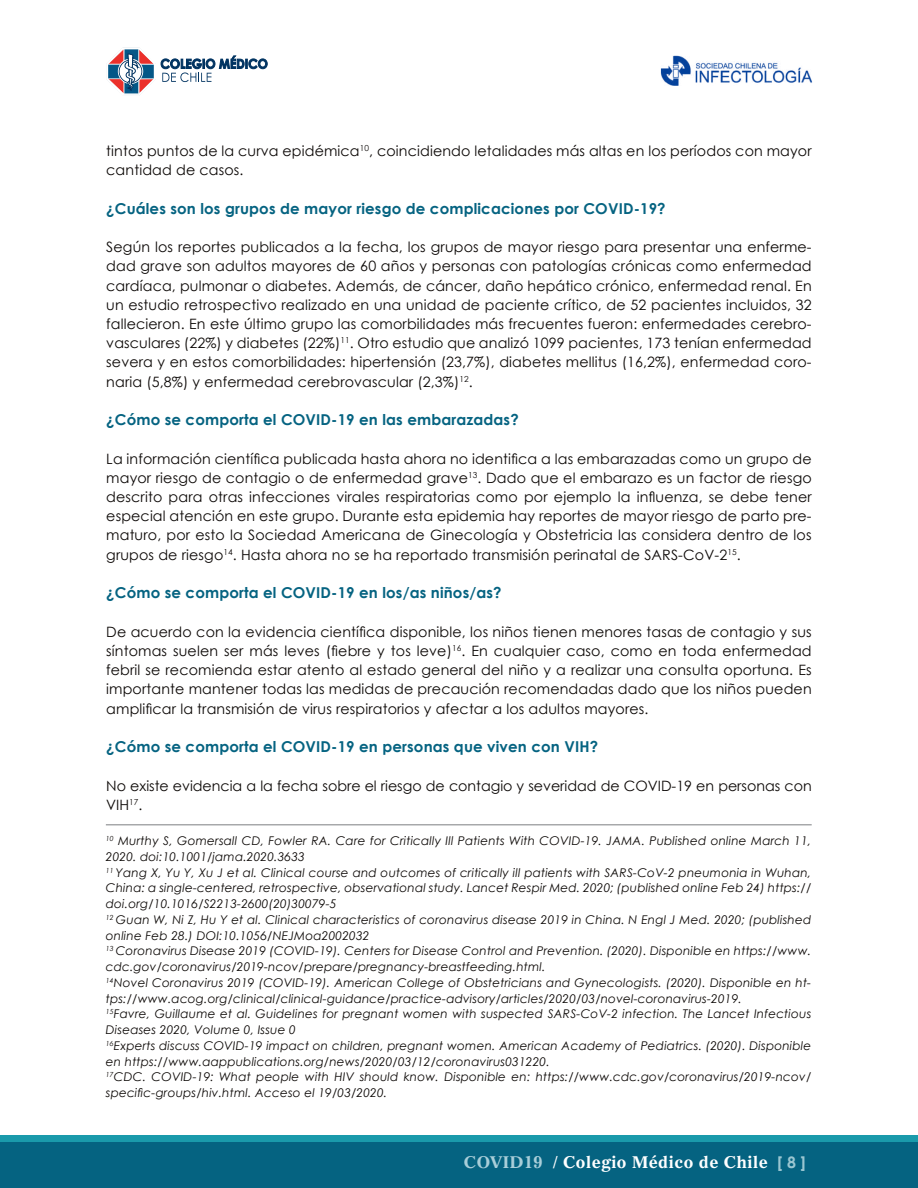
<style>
.page{position:relative;width:918px;height:1188px;background:#fff}
.page>*{position:absolute;margin:0;border:0;box-sizing:border-box;transform-origin:0 0}
.t1{font:700 16.5px "Gazette LT Std";letter-spacing:.025em;color:#fff}
.t2{font:700 15px "Century Gothic";letter-spacing:.01em;color:#056381}
.t3{font:14.25px/19.2px "Century Gothic";letter-spacing:.01em;color:#0c0806;text-align:justify}
.t4{font:italic 12px/15.8px "Century Gothic";letter-spacing:.015em;color:#0c0806}
.s1{color:#a9ced9}
.s2{font-family:"Century Gothic";font-size:15.9px;color:#9ac6d1}
</style>
<div class="page">
<div style="left:0;top:1135px;width:918px;height:8px;background:#1a9aab"></div>
<div style="left:0;top:1142px;width:918px;height:46px;background:#056381"></div>
<img style="left:660px;top:55px;width:152px;height:31px">
<svg style="left:107px;top:49px;width:160px;height:47px"></svg>
<hr style="left:106px;top:824px;width:706px;height:1px;background:#7c7e81">
<p class="t3" style="left:106px;top:141px;width:707px">tintos puntos de la curva epidémica<sup>10</sup>, coincidiendo letalidades más altas en los períodos con mayor cantidad de casos.</p>
<p class="t2" style="left:106px;top:197px;width:561px">¿Cuáles son los grupos de mayor riesgo de complicaciones por COVID-19?</p>
<p class="t3" style="left:106px;top:237px;width:707px">Según los reportes publicados a la fecha, los grupos de mayor riesgo para presentar una enferme&shy;dad grave son adultos mayores de 60 años y personas con patologías crónicas como enfermedad cardíaca, pulmonar o diabetes. Además, de cáncer, daño hepático crónico, enfermedad renal. En un estudio retrospectivo realizado en una unidad de paciente crítico, de 52 pacientes incluidos, 32 fallecieron. En este último grupo las comorbilidades más frecuentes fueron: enfermedades cerebro&shy;vasculares (22%) y diabetes (22%)<sup>11</sup>. Otro estudio que analizó 1099 pacientes, 173 tenían enfermedad severa y en estos comorbilidades: hipertensión (23,7%), diabetes mellitus (16,2%), enfermedad coro&shy;naria (5,8%) y enfermedad cerebrovascular (2,3%)<sup>12</sup>.</p>
<p class="t2" style="left:106px;top:408px;width:414px">¿Cómo se comporta el COVID-19 en las embarazadas?</p>
<p class="t3" style="left:106px;top:449px;width:707px">La información científica publicada hasta ahora no identifica a las embarazadas como un grupo de mayor riesgo de contagio o de enfermedad grave<sup>13</sup>. Dado que el embarazo es un factor de riesgo descrito para otras infecciones virales respiratorias como por ejemplo la influenza, se debe tener especial atención en este grupo. Durante esta epidemia hay reportes de mayor riesgo de parto pre&shy;maturo, por esto la Sociedad Americana de Ginecología y Obstetricia las considera dentro de los grupos de riesgo<sup>14</sup>. Hasta ahora no se ha reportado transmisión perinatal de SARS-CoV-2<sup>15</sup>.</p>
<p class="t2" style="left:106px;top:582px;width:397px">¿Cómo se comporta el COVID-19 en los/as niños/as?</p>
<p class="t3" style="left:106px;top:622px;width:707px">De acuerdo con la evidencia científica disponible, los niños tienen menores tasas de contagio y sus síntomas suelen ser más leves (fiebre y tos leve)<sup>16</sup>. En cualquier caso, como en toda enfermedad febril se recomienda estar atento al estado general del niño y a realizar una consulta oportuna. Es importante mantener todas las medidas de precaución recomendadas dado que los niños pueden amplificar la transmisión de virus respiratorios y afectar a los adultos mayores.</p>
<p class="t2" style="left:106px;top:735px;width:493px">¿Cómo se comporta el COVID-19 en personas que viven con VIH?</p>
<p class="t3" style="left:106px;top:776px;width:707px">No existe evidencia a la fecha sobre el riesgo de contagio y severidad de COVID-19 en personas con<br>VIH<sup>17</sup>.</p>
<p class="t4" style="left:106px;top:833px;width:707px"><sup>10</sup> Murthy S, Gomersall CD, Fowler RA. Care for Critically Ill Patients With COVID-19. JAMA. Published online March 11, 2020. doi:10.1001/jama.2020.3633<br><sup>11</sup> Yang X, Yu Y, Xu J et al. Clinical course and outcomes of critically ill patients with SARS-CoV-2 pneumonia in Wuhan, China: a single-centered, retrospective, observational study. Lancet Respir Med. 2020; (published online Feb 24) https:// doi.org/10.1016/S2213-2600(20)30079-5<br><sup>12</sup> Guan W, Ni Z, Hu Y et al. Clinical characteristics of coronavirus disease 2019 in China. N Engl J Med. 2020; (published online Feb 28.) DOI:10.1056/NEJMoa2002032<br><sup>13</sup> Coronavirus Disease 2019 (COVID-19). Centers for Disease Control and Prevention. (2020). Disponible en https://www. cdc.gov/coronavirus/2019-ncov/prepare/pregnancy-breastfeeding.html.<br><sup>14</sup>Novel Coronavirus 2019 (COVID-19). American College of Obstetricians and Gynecologists. (2020). Disponible en ht&shy;tps://www.acog.org/clinical/clinical-guidance/practice-advisory/articles/2020/03/novel-coronavirus-2019.<br><sup>15</sup>Favre, Guillaume et al. Guidelines for pregnant women with suspected SARS-CoV-2 infection. The Lancet Infectious Diseases 2020, Volume 0, Issue 0<br><sup>16</sup>Experts discuss COVID-19 impact on children, pregnant women. American Academy of Pediatrics. (2020). Disponible en https://www.aappublications.org/news/2020/03/12/coronavirus031220.<br><sup>17</sup>CDC. COVID-19: What people with HIV should know. Disponible en: https://www.cdc.gov/coronavirus/2019-ncov/ specific-groups/hiv.html. Acceso el 19/03/2020.</p>
<p class="t1" style="left:464px;top:1152px;width:344px"><span class="s1">COVID19</span> / Colegio Médico de Chile <span class="s2">[ 8 ]</span></p>
</div>
